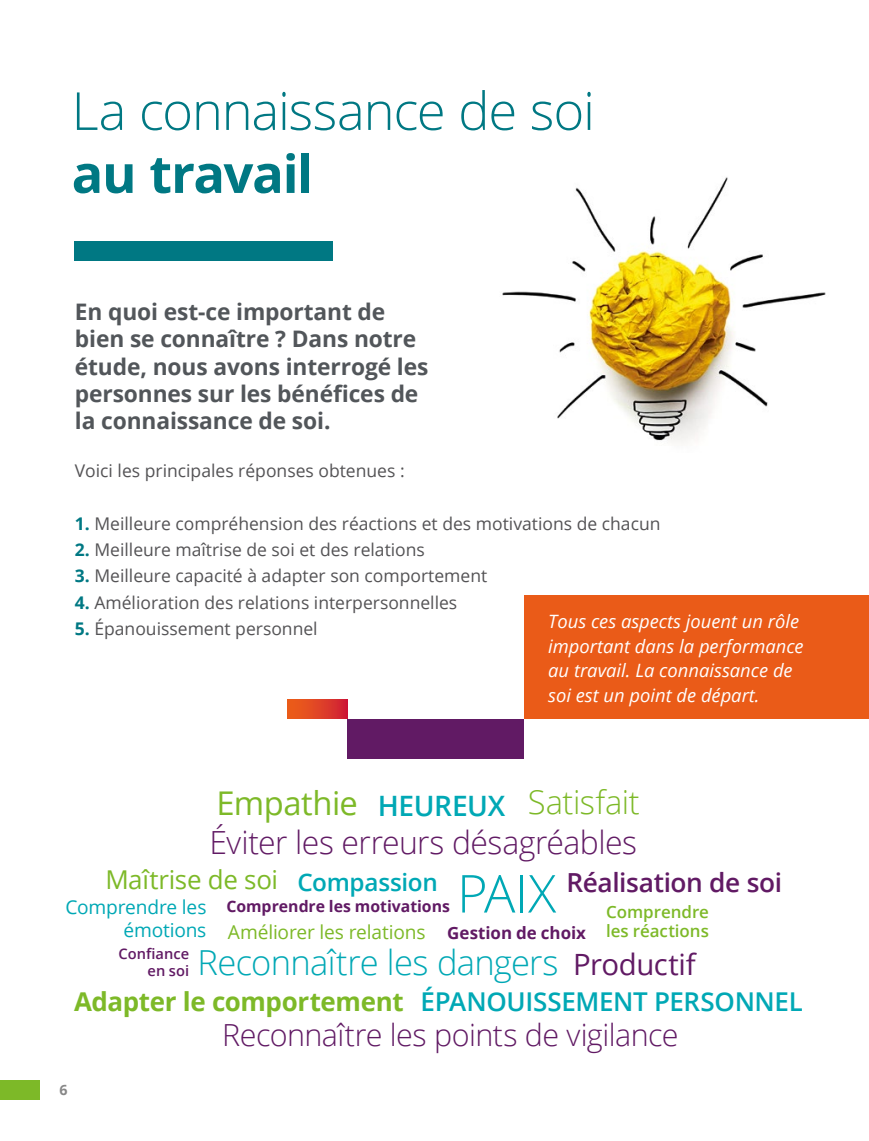
<style>
.page{position:relative;width:869px;height:1141px;background:#fff}
.page>*{position:absolute;margin:0;border:0;box-sizing:border-box;transform-origin:0 0}
.t1{font:300 52.5px "Open Sans";letter-spacing:-.025em;color:#007883}
.t2{font:700 52.5px "Open Sans";letter-spacing:-.025em;color:#007883}
.t3{font:300 34.48px "Open Sans";letter-spacing:-.02em;color:#00a8b5}
.t4{font:300 32.73px "Open Sans";letter-spacing:-.01em;color:#7db928}
.t5{font:300 31.85px "Open Sans";letter-spacing:-.015em;color:#611a64}
.t6{font:300 30.45px "Open Sans";letter-spacing:-.02em;color:#611a64}
.t7{font:29.4px "Open Sans";letter-spacing:-.015em;color:#611a64}
.t8{font:600 26.25px "Open Sans";letter-spacing:-.015em;color:#611a64}
.t9{font:600 25.9px "Open Sans";letter-spacing:-.015em;color:#00a8b5}
.t10{font:25.9px "Open Sans";letter-spacing:-.015em;color:#7db928}
.t11{font:700 22.75px/27.3px "Open Sans";letter-spacing:-.005em;color:#52565a}
.t12{font:19.07px/22.9px "Open Sans";letter-spacing:-.01em;color:#00a8b5;text-align:right}
.t13{font:19.07px "Open Sans";letter-spacing:-.01em;color:#7db928}
.t14{font:italic 18.38px/24.5px "Open Sans";color:#fff}
.t15{font:17.5px "Open Sans";color:#545355}
.t16{font:600 16.97px "Open Sans";letter-spacing:-.005em;color:#7db928}
.t17{font:700 16.97px "Open Sans";letter-spacing:-.005em;color:#611a64}
.t18{font:700 15.75px "Open Sans";color:#611a64}
.t19{font:600 14.7px/17px "Open Sans";letter-spacing:.005em;color:#611a64;text-align:right}
.t20{font:700 14.17px "Open Sans";color:#878787}
.s1{font-weight:700;color:#007883}
.s2{font-weight:400}
.s3{font-weight:600;font-size:28px;color:#00a8b5}
.s4{font-size:24.32px;color:#00a8b5}
.s5{font-weight:300;font-size:52.32px;color:#00a8b5}
.s6{font-weight:700;color:#7db928}
</style>
<div class="page">
<div style="left:0;top:1080px;width:40px;height:20px;background:#7db928"></div>
<img style="left:502px;top:177px;width:324px;height:266px">
<div style="left:74px;top:241px;width:259px;height:20px;background:#007883"></div>
<div style="left:348px;top:719px;width:175px;height:40px;background:#611a64"></div>
<div style="left:287px;top:699px;width:61px;height:20px;background:linear-gradient(to right,#ee6517,#cf1e36)"></div>
<div style="left:523px;top:595px;width:345px;height:124px;background:#ea5b18"></div>
<h1 class="t1" style="left:72px;top:75px;width:524px">La connaissance de soi</h1>
<h1 class="t2" style="left:72px;top:137px;width:243px">au travail</h1>
<h3 class="t11" style="left:75px;top:298px;width:355px">En quoi est-ce important de bien se connaître ? Dans notre étude, nous avons interrogé les personnes sur les bénéfices de la connaissance de soi.</h3>
<p class="t15" style="left:75px;top:459px;width:331px">Voici les principales réponses obtenues :</p>
<p class="t15" style="left:75px;top:512px;width:587px"><span class="s1">1.</span> Meilleure compréhension des réactions et des motivations de chacun</p>
<p class="t15" style="left:75px;top:538px;width:351px"><span class="s1">2.</span> Meilleure maîtrise de soi et des relations</p>
<p class="t15" style="left:75px;top:564px;width:414px"><span class="s1">3.</span> Meilleure capacité à adapter son comportement</p>
<p class="t15" style="left:75px;top:590px;width:384px"><span class="s1">4.</span> Amélioration des relations interpersonnelles</p>
<p class="t15" style="left:75px;top:617px;width:244px"><span class="s1">5.</span> Épanouissement personnel</p>
<p class="t14" style="left:548px;top:609px;width:257px">Tous ces aspects jouent un rôle important dans la performance au travail. La connaissance de soi est un point de départ.</p>
<h3 class="t4" style="left:216px;top:780px;width:424px"><span class="s2">Empathie</span> <span class="s3">HEUREUX</span> Satisfait</h3>
<h3 class="t5" style="left:209px;top:821px;width:429px">Éviter les erreurs désagréables</h3>
<h3 class="t10" style="left:105px;top:862px;width:174px">Maîtrise de soi</h3>
<p class="t12" style="left:65px;top:895px;width:142px">Comprendre les émotions</p>
<p class="t18" style="left:226px;top:895px;width:225px">Comprendre les motivations</p>
<p class="t16" style="left:606px;top:900px;width:104px">Comprendre</p>
<h3 class="t8" style="left:297px;top:864px;width:486px"><span class="s4">Compassion</span> <span class="s5">PAIX</span> Réalisation de soi</h3>
<h2 class="t3" style="left:197px;top:939px;width:362px">Reconnaître les dangers</h2>
<p class="t13" style="left:228px;top:919px;width:199px">Améliorer les relations</p>
<p class="t16" style="left:605px;top:919px;width:104px">les réactions</p>
<h3 class="t7" style="left:572px;top:944px;width:124px">Productif</h3>
<p class="t17" style="left:447px;top:921px;width:140px">Gestion de choix</p>
<p class="t19" style="left:118px;top:945px;width:72px">Confiance en soi</p>
<h3 class="t9" style="left:74px;top:984px;width:729px"><span class="s6">Adapter le comportement</span> ÉPANOUISSEMENT PERSONNEL</h3>
<p class="t20" style="left:60px;top:1080px;width:10px">6</p>
<h3 class="t6" style="left:222px;top:1014px;width:457px">Reconnaître les points de vigilance</h3>
</div>
